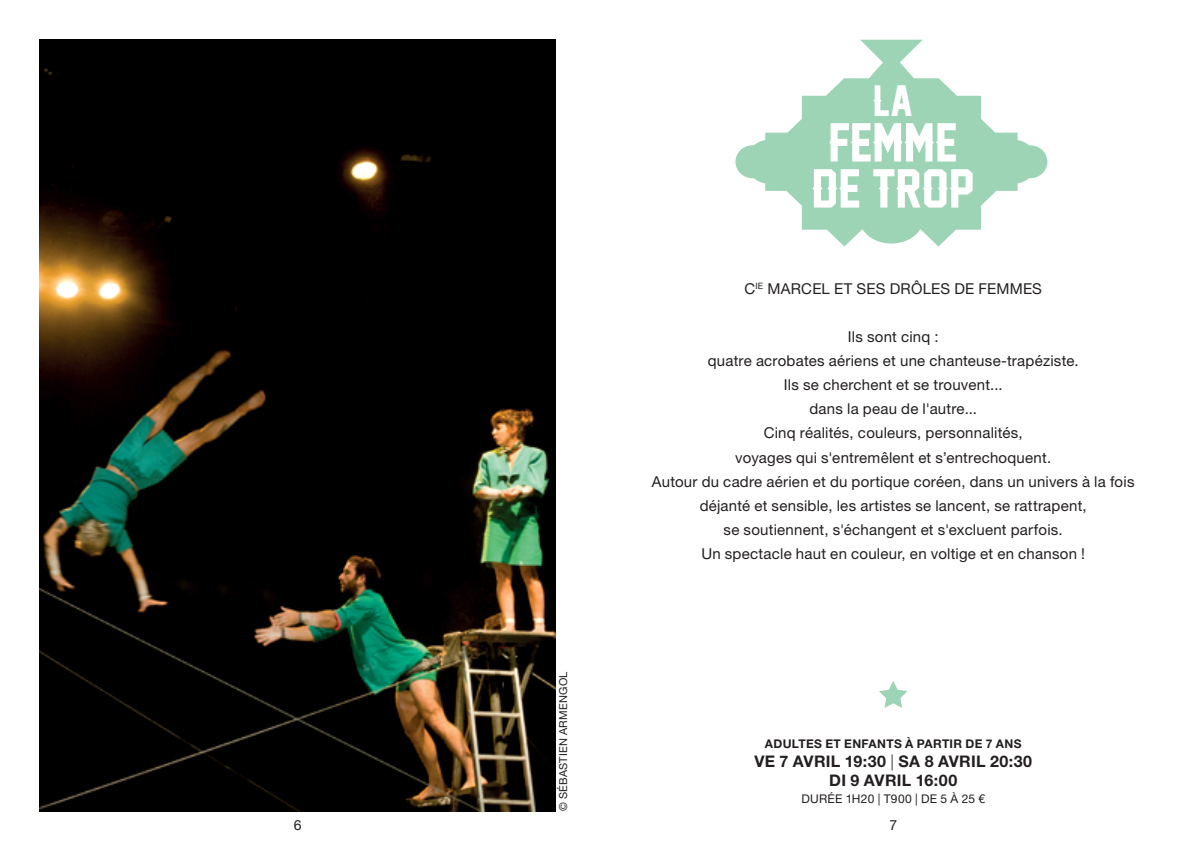
<style>
.page{position:relative;width:1191px;height:851px;background:#fff}
.page>*{position:absolute;margin:0;border:0;box-sizing:border-box;transform-origin:0 0}
.t1{font:50px/46px "Legend M54";letter-spacing:.02em;color:#fff;text-align:center}
.t2{font:40px "Legend M54";color:#fff}
.t3{font:700 16px/19.2px "Helvetica Neue LT Std";letter-spacing:.02em;color:#231f20;text-align:center}
.t4{font:15px/24px "Helvetica Neue LT Std";letter-spacing:.015em;color:#231f20;text-align:center}
.t5{font:14px "Helvetica Neue LT Std";color:#231f20}
.t6{font:700 12px "Helvetica Neue LT Std";letter-spacing:.03em;color:#231f20}
.t7{font:12px "Helvetica Neue LT Std";letter-spacing:.025em;color:#231f20}
.t8{font:11px "Helvetica Neue LT Std";letter-spacing:.02em;color:#231f20}
.s1{font-weight:300}
</style>
<div class="page">
<img style="left:40px;top:40px;width:516px;height:771px">
<svg style="left:735px;top:40px;width:312px;height:206px;fill:#9dd4b5"></svg>
<svg style="left:879px;top:681px;width:28px;height:26px"></svg>
<h2 class="t2" style="left:873px;top:78px;width:41px">LA</h2>
<h1 class="t1" style="left:812px;top:121px;width:164px">FEMME<br>DE TROP</h1>
<p class="t8" style="left:556px;top:811px;width:141px;rotate:-90deg">© SÉBASTIEN ARMENGOL</p>
<p class="t4" style="left:744px;top:277px;width:299px">C<sup>IE</sup> MARCEL ET SES DRÔLES DE FEMMES</p>
<p class="t4" style="left:652px;top:325px;width:484px">Ils sont cinq :<br>quatre acrobates aériens et une chanteuse-trapéziste.<br>Ils se cherchent et se trouvent...<br>dans la peau de l'autre...<br>Cinq réalités, couleurs, personnalités,<br>voyages qui s'entremêlent et s’entrechoquent.<br>Autour du cadre aérien et du portique coréen, dans un univers à la fois déjanté et sensible, les artistes se lancent, se rattrapent,<br>se soutiennent, s'échangent et s'excluent parfois.<br>Un spectacle haut en couleur, en voltige et en chanson !</p>
<p class="t6" style="left:765px;top:736px;width:258px">ADULTES ET ENFANTS À PARTIR DE 7 ANS</p>
<p class="t3" style="left:754px;top:751px;width:279px">VE 7 AVRIL 19:30 <span class="s1">|</span> SA 8 AVRIL 20:30<br>DI 9 AVRIL 16:00</p>
<p class="t7" style="left:801px;top:791px;width:185px">DURÉE 1H20 | T900 | DE 5 À 25 €</p>
<p class="t5" style="left:294px;top:817px;width:9px">6</p>
<p class="t5" style="left:889px;top:817px;width:9px">7</p>
</div>
